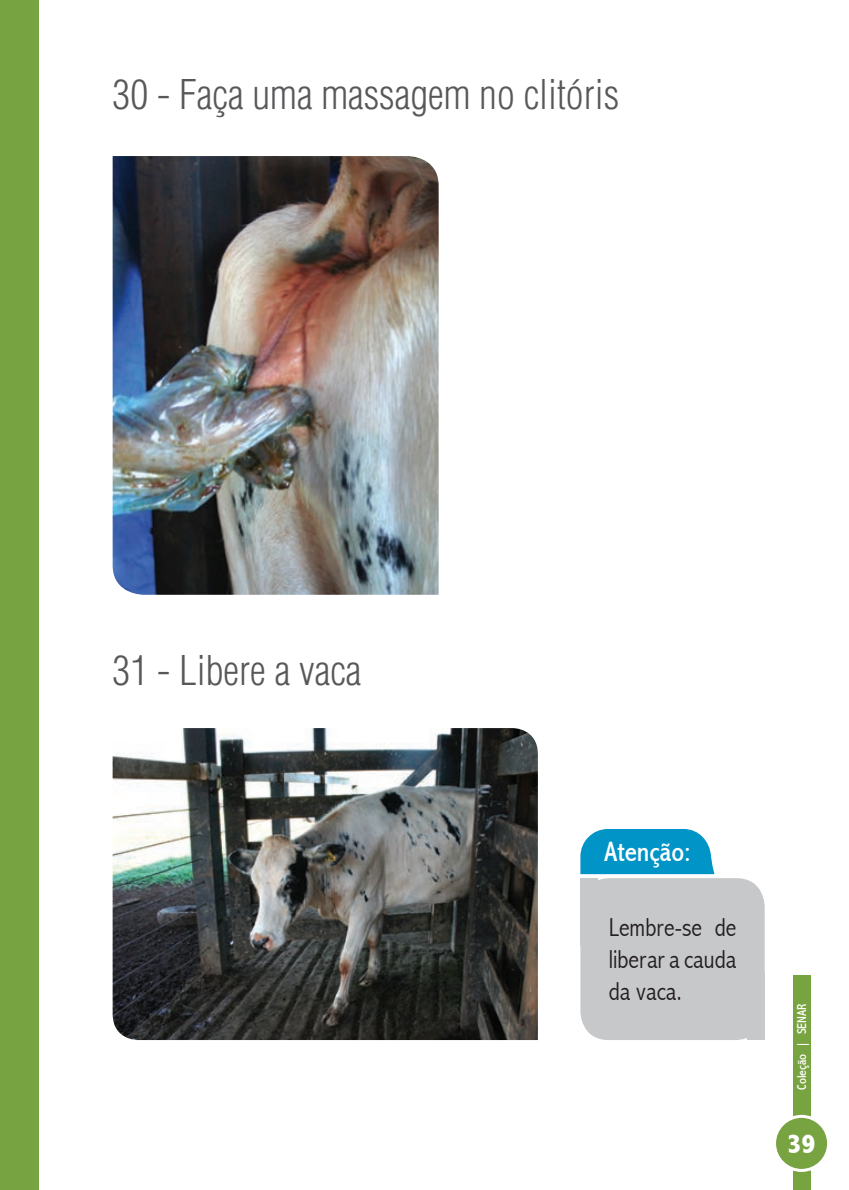
<style>
.page{position:relative;width:849px;height:1190px;background:#fff}
.page>*{position:absolute;margin:0;border:0;box-sizing:border-box;transform-origin:0 0}
.t1{font:300 condensed 40px "Helvetica LT Std";color:#57585a}
.t2{font:condensed 28px "Abadi";color:#fff}
.t3{font:800 condensed 28px "Abadi";color:#fff}
.t4{font:300 condensed 26px/32px "Abadi";color:#231f20;text-align:justify}
.t5{font:condensed 13px "Abadi";color:#fff}
</style>
<div class="page">
<div style="left:793px;top:974px;width:17px;height:215px;background:#78a341"></div>
<div style="left:774px;top:1116px;width:54px;height:54px;background:#78a341;border-radius:50%"></div>
<div style="left:773px;top:1114px;width:57px;height:57px;border:3px solid #fff;border-radius:50%"></div>
<div style="left:0;top:0;width:39px;height:1189px;background:#78a341"></div>
<img style="left:113px;top:728px;width:425px;height:312px">
<img style="left:113px;top:156px;width:326px;height:438px">
<svg style="left:580px;top:829px;width:134px;height:45px;background:#139dca"></svg>
<div style="left:580px;top:878px;width:185px;height:162px;background:#c7c8ca;border-radius:28px"></div>
<div style="left:580px;top:878px;width:18px;height:67px;background:#c7c8ca"></div>
<div style="left:747px;top:972px;width:18px;height:68px;background:#c7c8ca"></div>
<p class="t1" style="left:113px;top:69px;width:508px">30 - Faça uma massagem no clitóris</p>
<p class="t1" style="left:113px;top:645px;width:250px">31 - Libere a vaca</p>
<p class="t2" style="left:604px;top:835px;width:88px">Atenção:</p>
<p class="t4" style="left:609px;top:911px;width:129px">Lembre-se de liberar a cauda da vaca.</p>
<p class="t5" style="left:794px;top:1089px;width:88px;rotate:-90deg">Coleção | SENAR</p>
<p class="t3" style="left:787px;top:1127px;width:30px">39</p>
</div>
